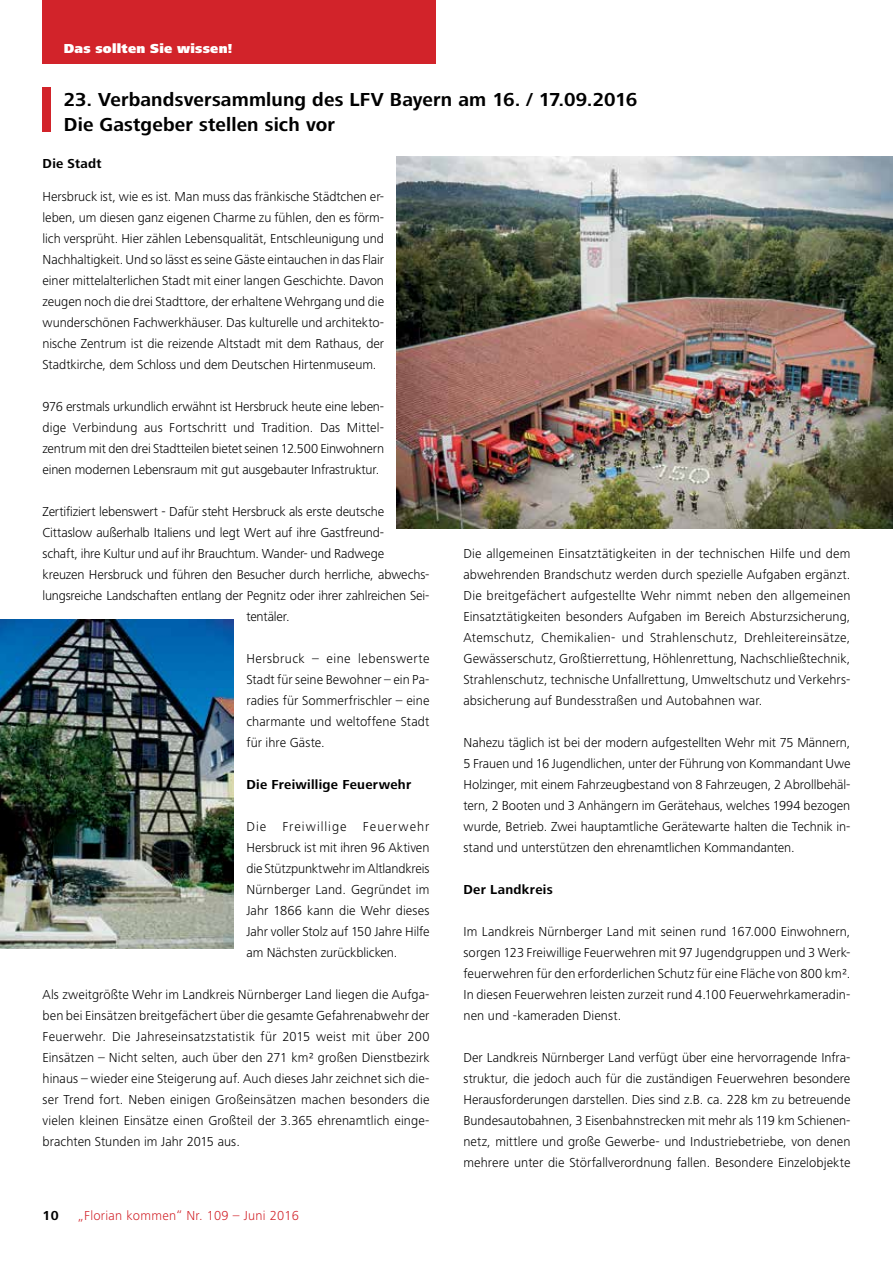
<style>
.page{position:relative;width:893px;height:1263px;background:#fff}
.page>*{position:absolute;margin:0;border:0;box-sizing:border-box;transform-origin:0 0}
.t1{font:700 19.5px/25.5px "Frutiger Next LT";letter-spacing:.01em;color:#000}
.t2{font:300 13.5px/21px "Frutiger Next LT";letter-spacing:-.005em;color:#000;text-align:justify}
.t3{font:700 13.5px "Frutiger Next LT";letter-spacing:.02em;color:#000}
.t4{font:300 13.5px "Frutiger Next LT";letter-spacing:.02em;color:#d2232a}
.t5{font:900 13.5px "Frutiger Next LT";letter-spacing:.02em;color:#fff}
</style>
<div class="page">
<div style="left:43px;top:0;width:393px;height:64px;background:#d2232a"></div>
<img style="left:397px;top:157px;width:496px;height:371px">
<img style="left:0;top:620px;width:234px;height:328px">
<div style="left:43px;top:87px;width:8px;height:45px;background:#d2232a"></div>
<p class="t5" style="left:64px;top:41px;width:170px">Das sollten Sie wissen!</p>
<h1 class="t1" style="left:64px;top:86px;width:575px">23. Verbandsversammlung des LFV Bayern am 16. / 17.09.2016<br>Die Gastgeber stellen sich vor</h1>
<p class="t3" style="left:43px;top:156px;width:61px">Die Stadt</p>
<p class="t2" style="left:43px;top:186px;width:343px">Hersbruck ist, wie es ist. Man muss das fränkische Städtchen er&shy;leben, um diesen ganz eigenen Charme zu fühlen, den es förm&shy;lich versprüht. Hier zählen Lebensqualität, Entschleunigung und Nachhaltigkeit. Und so lässt es seine Gäste eintauchen in das Flair einer mittelalterlichen Stadt mit einer langen Geschichte. Davon zeugen noch die drei Stadttore, der erhaltene Wehrgang und die wunderschönen Fachwerkhäuser. Das kulturelle und architekto&shy;nische Zentrum ist die reizende Altstadt mit dem Rathaus, der Stadtkirche, dem Schloss und dem Deutschen Hirtenmuseum.</p>
<p class="t2" style="left:43px;top:396px;width:343px">976 erstmals urkundlich erwähnt ist Hersbruck heute eine leben&shy;dige Verbindung aus Fortschritt und Tradition. Das Mittel&shy;zentrum mit den drei Stadtteilen bietet seinen 12.500 Einwohnern einen modernen Lebensraum mit gut ausgebauter Infrastruktur.</p>
<p class="t2" style="left:43px;top:501px;width:343px">Zertifiziert lebenswert - Dafür steht Hersbruck als erste deutsche</p>
<p class="t2" style="left:43px;top:522px;width:343px">Cittaslow außerhalb Italiens und legt Wert auf ihre Gastfreund-</p>
<p class="t2" style="left:43px;top:543px;width:343px">schaft, ihre Kultur und auf ihr Brauchtum. Wander- und Radwege</p>
<p class="t2" style="left:43px;top:564px;width:388px">kreuzen Hersbruck und führen den Besucher durch herrliche, abwechs-</p>
<p class="t2" style="left:43px;top:585px;width:388px">lungsreiche Landschaften entlang der Pegnitz oder ihrer zahlreichen Sei-</p>
<p class="t2" style="left:246px;top:606px;width:45px">tentäler.</p>
<p class="t2" style="left:246px;top:648px;width:185px">Hersbruck – eine lebenswerte Stadt für seine Bewohner – ein Pa&shy;radies für Sommerfrischler – eine charmante und weltoffene Stadt für ihre Gäste.</p>
<p class="t3" style="left:246px;top:777px;width:166px">Die Freiwillige Feuerwehr</p>
<p class="t2" style="left:246px;top:816px;width:185px">Die Freiwillige Feuerwehr Hersbruck ist mit ihren 96 Aktiven die Stützpunktwehr im Altlandkreis Nürnberger Land. Gegründet im Jahr 1866 kann die Wehr dieses Jahr voller Stolz auf 150 Jahre Hilfe am Nächsten zurückblicken.</p>
<p class="t2" style="left:43px;top:984px;width:388px">Als zweitgrößte Wehr im Landkreis Nürnberger Land liegen die Aufga&shy;ben bei Einsätzen breitgefächert über die gesamte Gefahrenabwehr der Feuerwehr. Die Jahreseinsatzstatistik für 2015 weist mit über 200<br>Einsätzen – Nicht selten, auch über den 271 km² großen Dienstbezirk hinaus – wieder eine Steigerung auf. Auch dieses Jahr zeichnet sich die&shy;ser Trend fort. Neben einigen Großeinsätzen machen besonders die vielen kleinen Einsätze einen Großteil der 3.365 ehrenamtlich einge&shy;brachten Stunden im Jahr 2015 aus.</p>
<p class="t3" style="left:43px;top:1208px;width:18px">10</p>
<p class="t4" style="left:78px;top:1208px;width:222px">„Florian kommen“ Nr. 109 – Juni 2016</p>
<p class="t2" style="left:463px;top:543px;width:388px">Die allgemeinen Einsatztätigkeiten in der technischen Hilfe und dem abwehrenden Brandschutz werden durch spezielle Aufgaben ergänzt.<br>Die breitgefächert aufgestellte Wehr nimmt neben den allgemeinen Einsatztätigkeiten besonders Aufgaben im Bereich Absturzsicherung, Atemschutz, Chemikalien- und Strahlenschutz, Drehleitereinsätze, Gewässerschutz, Großtierrettung, Höhlenrettung, Nachschließtechnik, Strahlenschutz, technische Unfallrettung, Umweltschutz und Verkehrs&shy;absicherung auf Bundesstraßen und Autobahnen war.</p>
<p class="t2" style="left:463px;top:732px;width:388px">Nahezu täglich ist bei der modern aufgestellten Wehr mit 75 Männern, 5 Frauen und 16 Jugendlichen, unter der Führung von Kommandant Uwe Holzinger, mit einem Fahrzeugbestand von 8 Fahrzeugen, 2 Abrollbehäl&shy;tern, 2 Booten und 3 Anhängern im Gerätehaus, welches 1994 bezogen wurde, Betrieb. Zwei hauptamtliche Gerätewarte halten die Technik in&shy;stand und unterstützen den ehrenamtlichen Kommandanten.</p>
<p class="t3" style="left:463px;top:882px;width:91px">Der Landkreis</p>
<p class="t2" style="left:463px;top:921px;width:388px">Im Landkreis Nürnberger Land mit seinen rund 167.000 Einwohnern, sorgen 123 Freiwillige Feuerwehren mit 97 Jugendgruppen und 3 Werk&shy;feuerwehren für den erforderlichen Schutz für eine Fläche von 800 km².<br>In diesen Feuerwehren leisten zurzeit rund 4.100 Feuerwehrkameradin&shy;nen und -kameraden Dienst.</p>
<p class="t2" style="left:463px;top:1047px;width:388px">Der Landkreis Nürnberger Land verfügt über eine hervorragende Infra&shy;struktur, die jedoch auch für die zuständigen Feuerwehren besondere Herausforderungen darstellen. Dies sind z.B. ca. 228 km zu betreuende Bundesautobahnen, 3 Eisenbahnstrecken mit mehr als 119 km Schienen&shy;netz, mittlere und große Gewerbe- und Industriebetriebe, von denen mehrere unter die Störfallverordnung fallen. Besondere Einzelobjekte</p>
</div>
